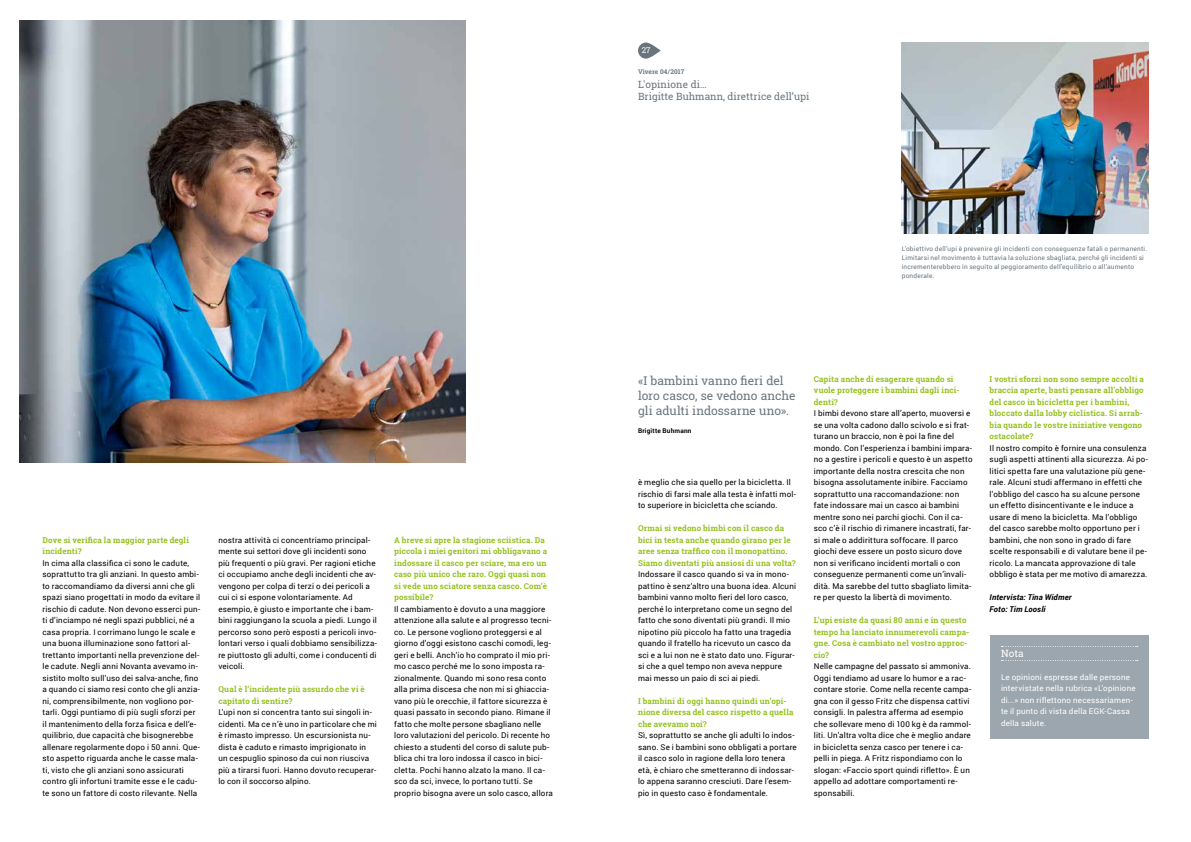
<style>
.page{position:relative;width:1191px;height:842px;background:#fff}
.page>*{position:absolute;margin:0;border:0;box-sizing:border-box;transform-origin:0 0}
.t1{font:12px/15px "Roboto Slab";color:#68757d}
.t2{font:10px/12px "Roboto Slab";color:#68757d}
.t3{font:10px "Roboto Slab";color:#fff}
.t4{font:8px/11.5px "Roboto";letter-spacing:.025em;color:#000}
.t5{font:700 8px/11.5px "Roboto Slab";letter-spacing:.015em;color:#95c11f}
.t6{font:8px/11.5px "Roboto";letter-spacing:.025em;color:#fff}
.t7{font:italic 700 8px/11.5px "Roboto";letter-spacing:.02em;color:#000}
.t8{font:8px "Roboto Slab";color:#fff}
.t9{font:6.5px/9px "Roboto";letter-spacing:.03em;color:#68757d}
.t10{font:700 6.5px "Roboto";letter-spacing:.03em;color:#000}
.t11{font:700 6.5px "Roboto Slab";letter-spacing:.01em;color:#68757d}
</style>
<div class="page">
<svg style="left:638px;top:43px;width:22px;height:16px"></svg>
<img style="left:901px;top:43px;width:247px;height:190px">
<img style="left:20px;top:20px;width:445px;height:442px">
<div style="left:989px;top:635px;width:159px;height:103px;background:#9ba6ae"></div>
<svg style="left:1001px;top:646px;width:136px;height:1px"></svg>
<svg style="left:1001px;top:660px;width:136px;height:1px"></svg>
<p class="t5" style="left:43px;top:534px;width:148px">Dove si verifica la maggior parte degli incidenti?</p>
<p class="t4" style="left:43px;top:557px;width:159px">In cima alla classifica ci sono le cadute, soprattutto tra gli anziani. In questo ambi&shy;to raccomandiamo da diversi anni che gli spazi siano progettati in modo da evitare il rischio di cadute. Non devono esserci pun&shy;ti d’inciampo né negli spazi pubblici, né a casa propria. I corrimano lungo le scale e una buona illuminazione sono fattori al&shy;trettanto importanti nella prevenzione del&shy;le cadute. Negli anni Novanta avevamo in&shy;sistito molto sull’uso dei salva-anche, fino a quando ci siamo resi conto che gli anzia&shy;ni, comprensibilmente, non vogliono por&shy;tarli. Oggi puntiamo di più sugli sforzi per il mantenimento della forza fisica e dell’e&shy;quilibrio, due capacità che bisognerebbe allenare regolarmente dopo i 50 anni. Que&shy;sto aspetto riguarda anche le casse mala&shy;ti, visto che gli anziani sono assicurati contro gli infortuni tramite esse e le cadu&shy;te sono un fattore di costo rilevante. Nella</p>
<p class="t4" style="left:218px;top:534px;width:160px">nostra attività ci concentriamo principal&shy;mente sui settori dove gli incidenti sono più frequenti o più gravi. Per ragioni etiche ci occupiamo anche degli incidenti che av&shy;vengono per colpa di terzi o dei pericoli a cui ci si espone volontariamente. Ad esempio, è giusto e importante che i bam&shy;bini raggiungano la scuola a piedi. Lungo il percorso sono però esposti a pericoli invo&shy;lontari verso i quali dobbiamo sensibilizza&shy;re piuttosto gli adulti, come i conducenti di veicoli.</p>
<p class="t5" style="left:218px;top:683px;width:148px">Qual è l’incidente più assurdo che vi è capitato di sentire?</p>
<p class="t4" style="left:218px;top:706px;width:160px">L’upi non si concentra tanto sui singoli in&shy;cidenti. Ma ce n’è uno in particolare che mi è rimasto impresso. Un escursionista nu&shy;dista è caduto e rimasto imprigionato in un cespuglio spinoso da cui non riusciva più a tirarsi fuori. Hanno dovuto recuperar&shy;lo con il soccorso alpino.</p>
<p class="t5" style="left:394px;top:534px;width:154px">A breve si apre la stagione sciistica. Da piccola i miei genitori mi obbligavano a indossare il casco per sciare, ma ero un caso più unico che raro. Oggi quasi non si vede uno sciatore senza casco. Com’è possibile?</p>
<p class="t4" style="left:394px;top:603px;width:160px">Il cambiamento è dovuto a una maggiore attenzione alla salute e al progresso tecni&shy;co. Le persone vogliono proteggersi e al giorno d’oggi esistono caschi comodi, leg&shy;geri e belli. Anch’io ho comprato il mio pri&shy;mo casco perché me lo sono imposta ra&shy;zionalmente. Quando mi sono resa conto alla prima discesa che non mi si ghiaccia&shy;vano più le orecchie, il fattore sicurezza è quasi passato in secondo piano. Rimane il fatto che molte persone sbagliano nelle loro valutazioni del pericolo. Di recente ho chiesto a studenti del corso di salute pub&shy;blica chi tra loro indossa il casco in bici&shy;cletta. Pochi hanno alzato la mano. Il ca&shy;sco da sci, invece, lo portano tutti. Se proprio bisogna avere un solo casco, allora</p>
<p class="t8" style="left:641px;top:45px;width:10px">27</p>
<p class="t11" style="left:638px;top:67px;width:48px">Vivere 04 / 2017</p>
<p class="t2" style="left:638px;top:78px;width:173px">L'opinione di…<br>Brigitte Buhmann, direttrice dell’upi</p>
<p class="t9" style="left:901px;top:244px;width:247px">L’obiettivo dell’upi è prevenire gli incidenti con conseguenze fatali o permanenti.<br>Limitarsi nel movimento è tuttavia la soluzione sbagliata, perché gli incidenti si incrementerebbero in seguito al peggioramento dell’equilibrio o all’aumento ponderale.</p>
<h1 class="t1" style="left:638px;top:373px;width:159px">«I bambini vanno fieri del loro casco, se vedono anche gli adulti indossarne uno».</h1>
<p class="t10" style="left:638px;top:426px;width:55px">Brigitte Buhmann</p>
<p class="t4" style="left:638px;top:476px;width:160px">è meglio che sia quello per la bicicletta. Il rischio di farsi male alla testa è infatti mol&shy;to superiore in bicicletta che sciando.</p>
<p class="t5" style="left:638px;top:523px;width:159px">Ormai si vedono bimbi con il casco da bici in testa anche quando girano per le aree senza traffico con il monopattino.<br>Siamo diventati più ansiosi di una volta?</p>
<p class="t4" style="left:638px;top:568px;width:160px">Indossare il casco quando si va in mono&shy;pattino è senz’altro una buona idea. Alcuni bambini vanno molto fieri del loro casco, perché lo interpretano come un segno del fatto che sono diventati più grandi. Il mio nipotino più piccolo ha fatto una tragedia quando il fratello ha ricevuto un casco da sci e a lui non ne è stato dato uno. Figurar&shy;si che a quel tempo non aveva neppure mai messo un paio di sci ai piedi.</p>
<p class="t5" style="left:638px;top:695px;width:157px">I bambini di oggi hanno quindi un’opi&shy;nione diversa del casco rispetto a quella che avevamo noi?</p>
<p class="t4" style="left:638px;top:729px;width:160px">Sì, soprattutto se anche gli adulti lo indos&shy;sano. Se i bambini sono obbligati a portare il casco solo in ragione della loro tenera età, è chiaro che smetteranno di indossar&shy;lo appena saranno cresciuti. Dare l’esem&shy;pio in questo caso è fondamentale.</p>
<p class="t5" style="left:814px;top:373px;width:147px">Capita anche di esagerare quando si vuole proteggere i bambini dagli inci&shy;denti?</p>
<p class="t4" style="left:814px;top:407px;width:160px">I bimbi devono stare all’aperto, muoversi e se una volta cadono dallo scivolo e si frat&shy;turano un braccio, non è poi la fine del mondo. Con l’esperienza i bambini impara&shy;no a gestire i pericoli e questo è un aspetto importante della nostra crescita che non bisogna assolutamente inibire. Facciamo soprattutto una raccomandazione: non fate indossare mai un casco ai bambini mentre sono nei parchi giochi. Con il ca&shy;sco c’è il rischio di rimanere incastrati, far&shy;si male o addirittura soffocare. Il parco giochi deve essere un posto sicuro dove non si verificano incidenti mortali o con conseguenze permanenti come un’invali&shy;dità. Ma sarebbe del tutto sbagliato limita&shy;re per questo la libertà di movimento.</p>
<p class="t5" style="left:814px;top:614px;width:157px">L’upi esiste da quasi 80 anni e in questo tempo ha lanciato innumerevoli campa&shy;gne. Cosa è cambiato nel vostro approc&shy;cio?</p>
<p class="t4" style="left:814px;top:660px;width:159px">Nelle campagne del passato si ammoniva.<br>Oggi tendiamo ad usare lo humor e a rac&shy;contare storie. Come nella recente campa&shy;gna con il gesso Fritz che dispensa cattivi consigli. In palestra afferma ad esempio che sollevare meno di 100 kg è da rammol&shy;liti. Un’altra volta dice che è meglio andare in bicicletta senza casco per tenere i ca&shy;pelli in piega. A Fritz rispondiamo con lo slogan: «Faccio sport quindi rifletto». È un appello ad adottare comportamenti re&shy;sponsabili.</p>
<p class="t5" style="left:989px;top:373px;width:156px">I vostri sforzi non sono sempre accolti a braccia aperte, basti pensare all’obbligo del casco in bicicletta per i bambini, bloccato dalla lobby ciclistica. Si arrab&shy;bia quando le vostre iniziative vengono ostacolate?</p>
<p class="t4" style="left:989px;top:442px;width:160px">Il nostro compito è fornire una consulenza sugli aspetti attinenti alla sicurezza. Ai po&shy;litici spetta fare una valutazione più gene&shy;rale. Alcuni studi affermano in effetti che l’obbligo del casco ha su alcune persone un effetto disincentivante e le induce a usare di meno la bicicletta. Ma l’obbligo del casco sarebbe molto opportuno per i bambini, che non sono in grado di fare scelte responsabili e di valutare bene il pe&shy;ricolo. La mancata approvazione di tale obbligo è stata per me motivo di amarezza.</p>
<p class="t7" style="left:989px;top:591px;width:83px">Intervista: Tina Widmer<br>Foto: Tim Loosli</p>
<p class="t3" style="left:1001px;top:646px;width:24px">Nota</p>
<p class="t6" style="left:1001px;top:671px;width:136px">Le opinioni espresse dalle persone intervistate nella rubrica «L’opinione di...» non riflettono necessariamen&shy;te il punto di vista della EGK-Cassa della salute.</p>
</div>
